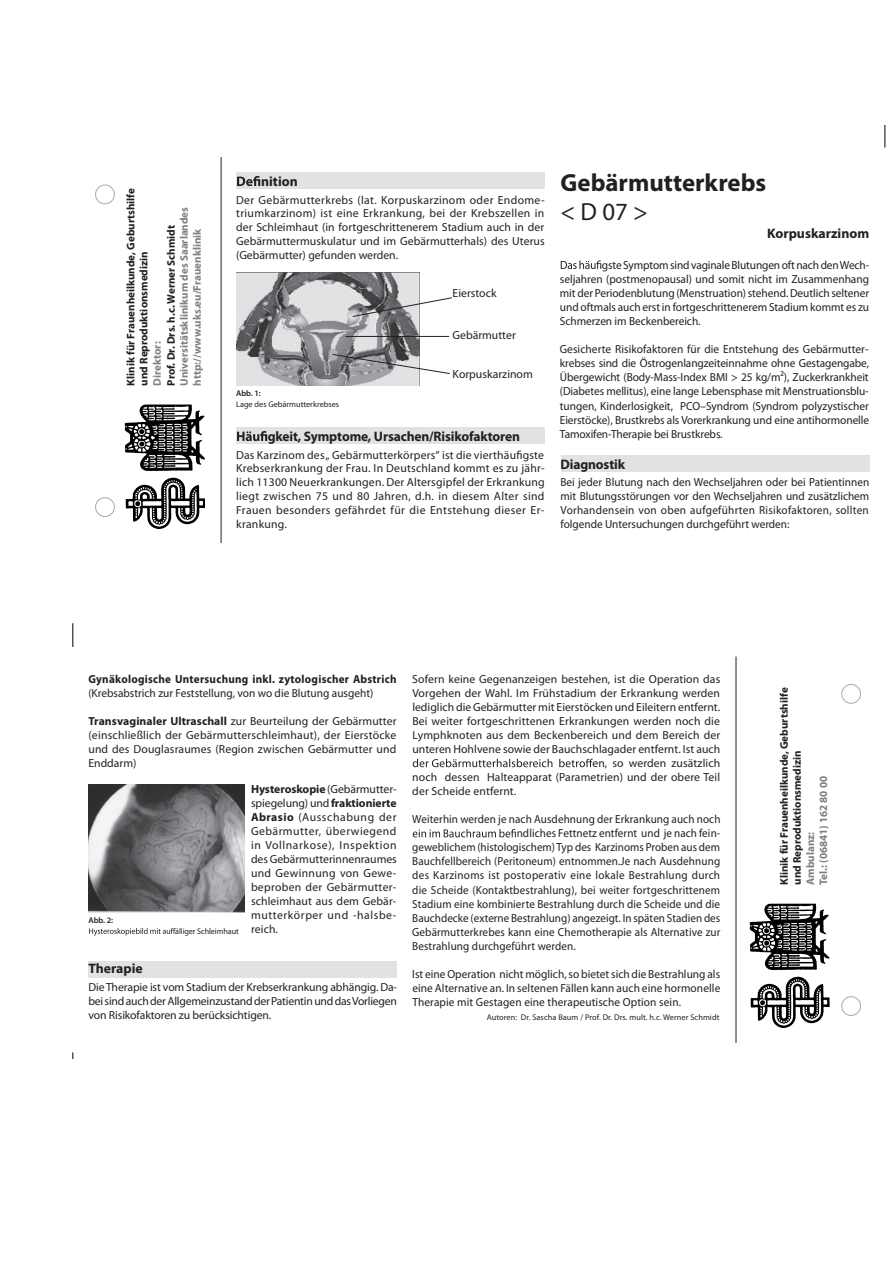
<style>
.page{position:relative;width:893px;height:1263px;background:#fff}
.page>*{position:absolute;margin:0;border:0;box-sizing:border-box;transform-origin:0 0}
.t1{font:24.75px "Myriad Pro Bold+YQFQBU";color:#231f20}
.t2{font:24.75px "Myriad Pro Regular+KNWRVM";color:#231f20}
.t3{font:13.8px "Myriad Pro Bold+YQFQBU";letter-spacing:-.01em;color:#231f20}
.t4{font:13.8px "Myriad Pro Bold+GUTNKW";color:#231f20}
.t5{font:11.7px/14.1px "Myriad Pro Regular+KNWRVM";color:#231f20;text-align:justify}
.t6{font:11.7px/14.1px "Myriad Pro Regular+KWWUQH";letter-spacing:.01em;color:#231f20;text-align:justify}
.t7{font:11.7px "Myriad Pro Regular+KWWUQH";letter-spacing:.01em;color:#231f20;scale:.95 1}
.t8{font:11.7px/13.8px "Myriad Pro Regular+KNWRVM";color:#231f20;text-align:justify;scale:.96 1}
.t9{font:11.7px "Myriad Pro Bold+GUTNKW";letter-spacing:.025em;color:#231f20;scale:.95 1}
.t10{font:11.7px "Myriad Pro Bold+GUTNKW";letter-spacing:-.005em;color:#231f20}
.t11{font:11.1px/13px "Myriad Pro Bold+YQFQBU";color:#231f20}
.t12{font:11.1px/13px "Myriad Pro Bold+YQFQBU";color:#808080}
.t13{font:10.95px/13px "Myriad Pro Bold+GUTNKW";color:#231f20}
.t14{font:10.95px/13px "Myriad Pro Bold+GUTNKW";color:#808080}
.t15{font:8.25px "Myriad Pro Regular+KWWUQH";letter-spacing:.01em;color:#231f20}
.t16{font:8.25px "Myriad Pro Regular+KNWRVM";color:#231f20}
.t17{font:8.25px "Myriad Pro Regular+KWWUQH";letter-spacing:-.01em;color:#231f20}
.t18{font:8.25px "Myriad Pro Semibold+CKJVWD";color:#231f20}
.t19{font:8.25px "Myriad Pro Semibold+JBWGUU";color:#231f20}
.s1{font-family:"Myriad Pro Bold+GUTNKW"}
.s2{font-family:"Myriad Pro Regular+KWWUQH"}
</style>
<div class="page">
<hr style="left:221px;top:157px;width:1px;height:385px;background:#231f20">
<div style="left:237px;top:173px;width:308px;height:16px;background:#e1e2e4"></div>
<div style="left:237px;top:428px;width:308px;height:16px;background:#e1e2e4"></div>
<div style="left:561px;top:455px;width:308px;height:17px;background:#e1e2e4"></div>
<svg style="left:237px;top:176px;width:23px;height:10px"></svg>
<svg style="left:237px;top:431px;width:30px;height:10px"></svg>
<svg style="left:561px;top:260px;width:40px;height:9px"></svg>
<img style="left:236px;top:273px;width:183px;height:112px">
<svg style="left:352px;top:297px;width:100px;height:20px"></svg>
<hr style="left:346px;top:336px;width:103px;height:1px;background:#231f20">
<svg style="left:332px;top:354px;width:118px;height:20px"></svg>
<img style="left:124px;top:404px;width:81px;height:124px">
<div style="left:95px;top:185px;width:20px;height:19px;border:1px solid #a8a9ad;border-radius:50%"></div>
<div style="left:95px;top:497px;width:20px;height:20px;border:1px solid #a8a9ad;border-radius:50%"></div>
<svg style="left:884px;top:125px;width:2px;height:22px"></svg>
<hr style="left:736px;top:656px;width:1px;height:387px;background:#231f20">
<div style="left:88px;top:961px;width:309px;height:16px;background:#e1e2e4"></div>
<svg style="left:413px;top:759px;width:180px;height:8px"></svg>
<svg style="left:413px;top:829px;width:103px;height:8px"></svg>
<svg style="left:89px;top:928px;width:87px;height:8px"></svg>
<img style="left:88px;top:784px;width:157px;height:128px">
<div style="left:841px;top:684px;width:20px;height:19px;border:1px solid #a8a9ad;border-radius:50%"></div>
<div style="left:841px;top:996px;width:20px;height:20px;border:1px solid #a8a9ad;border-radius:50%"></div>
<img style="left:749px;top:903px;width:80px;height:125px">
<svg style="left:73px;top:623px;width:1px;height:24px"></svg>
<p class="t11" style="left:125px;top:386px;width:199px;rotate:-90deg">Klinik für Frauenheilkunde, Geburtshilfe und Reproduktionsmedizin</p>
<p class="t12" style="left:178px;top:386px;width:180px;rotate:-90deg">Universitätsklinikum des Saarlandes http://www.uks.eu/Frauenklinik</p>
<p class="t11" style="left:165px;top:386px;width:162px;rotate:-90deg">Prof. Dr. Drs. h.c. Werner Schmidt</p>
<p class="t12" style="left:151px;top:386px;width:46px;rotate:-90deg">Direktor:</p>
<h1 class="t1" style="left:560px;top:174px;width:207px">Gebärmutterkrebs</h1>
<h1 class="t2" style="left:560px;top:203px;width:89px">&lt; D 07 &gt;</h1>
<p class="t3" style="left:261px;top:176px;width:38px">nition</p>
<p class="t5" style="left:236px;top:194px;width:310px">Der Gebärmutterkrebs (lat. Korpuskarzinom oder Endome&shy;triumkarzinom) ist eine Erkrankung, bei der Krebszellen in der Schleimhaut (in fortgeschrittenerem Stadium auch in der Gebärmuttermuskulatur und im Gebärmutterhals) des Uterus (Gebärmutter) gefunden werden.</p>
<p class="t3" style="left:767px;top:228px;width:103px">Korpuskarzinom</p>
<p class="t5" style="left:560px;top:259px;width:311px;text-indent:42px">gste Symptom sind vaginale Blutungen oft nach den Wech&shy;seljahren (postmenopausal) und somit nicht im Zusammenhang mit der Periodenblutung (Menstruation) stehend. Deutlich seltener und oftmals auch erst in fortgeschrittenerem Stadium kommt es zu Schmerzen im Beckenbereich.</p>
<p class="t5" style="left:560px;top:343px;width:311px">Gesicherte Risikofaktoren für die Entstehung des Gebärmutter&shy;krebses sind die Östrogenlangzeiteinnahme ohne Gestagengabe, Übergewicht (Body-Mass-Index BMI &gt; 25 kg/m²), Zuckerkrankheit (Diabetes mellitus), eine lange Lebensphase mit Menstruationsblu&shy;tungen, Kinderlosigkeit, PCO–Syndrom (Syndrom polyzystischer Eierstöcke), Brustkrebs als Vorerkrankung und eine antihormonelle Tamoxifen-Therapie bei Brustkrebs.</p>
<p class="t5" style="left:453px;top:287px;width:45px">Eierstock</p>
<p class="t5" style="left:453px;top:329px;width:65px">Gebärmutter</p>
<p class="t5" style="left:453px;top:368px;width:82px">Korpuskarzinom</p>
<p class="t18" style="left:236px;top:388px;width:26px">Abb. 1:</p>
<p class="t16" style="left:236px;top:401px;width:105px">Lage des Gebärmutterkrebses</p>
<p class="t3" style="left:268px;top:431px;width:254px">gkeit, Symptome, Ursachen/Risikofaktoren</p>
<p class="t5" style="left:236px;top:449px;width:310px">Das Karzinom des „ Gebärmutterkörpers“ ist die vierthäufigste Krebserkrankung der Frau. In Deutschland kommt es zu jähr&shy;lich 11300 Neuerkrankungen. Der Altersgipfel der Erkrankung liegt zwischen 75 und 80 Jahren, d.h. in diesem Alter sind Frauen besonders gefährdet für die Entstehung dieser Er&shy;krankung.</p>
<p class="t3" style="left:560px;top:459px;width:66px">Diagnostik</p>
<p class="t8" style="left:560px;top:476px;width:323px">Bei jeder Blutung nach den Wechseljahren oder bei Patientinnen mit Blutungsstörungen vor den Wechseljahren und zusätzlichem Vorhandensein von oben aufgeführten Risikofaktoren, sollten folgende Untersuchungen durchgeführt werden:</p>
<p class="t9" style="left:88px;top:675px;width:326px">Gynäkologische Untersuchung inkl. zytologischer Abstrich</p>
<p class="t7" style="left:88px;top:689px;width:301px">(Krebsabstrich zur Feststellung, von wo die Blutung ausgeht)</p>
<p class="t6" style="left:88px;top:715px;width:310px"><span class="s1">Transvaginaler Ultraschall</span> zur Beurteilung der Gebärmutter (einschließlich der Gebärmutterschleimhaut), der Eierstöcke und des Douglasraumes (Region zwischen Gebärmutter und Enddarm)</p>
<p class="t10" style="left:251px;top:785px;width:147px">Hysteroskopie <span class="s2">(Gebärmutter-</span></p>
<p class="t6" style="left:251px;top:797px;width:147px">spiegelung) und <span class="s1">fraktionierte Abrasio</span> (Ausschabung der Gebärmutter, überwiegend in Vollnarkose), Inspektion des Gebärmutterinnenraumes und Gewinnung von Gewe&shy;beproben der Gebärmutter&shy;schleimhaut aus dem Gebär&shy;mutterkörper und -halsbe&shy;reich.</p>
<p class="t19" style="left:88px;top:915px;width:26px">Abb. 2:</p>
<p class="t17" style="left:175px;top:928px;width:65px">älliger Schleimhaut</p>
<p class="t4" style="left:88px;top:963px;width:56px">Therapie</p>
<p class="t6" style="left:88px;top:981px;width:310px">Die Therapie ist vom Stadium der Krebserkrankung abhängig. Da&shy;bei sind auch der Allgemeinzustand der Patientin und das Vorliegen von Risikofaktoren zu berücksichtigen.</p>
<p class="t6" style="left:412px;top:673px;width:309px">Sofern keine Gegenanzeigen bestehen, ist die Operation das</p>
<p class="t6" style="left:412px;top:687px;width:309px">Vorgehen der Wahl. Im Frühstadium der Erkrankung werden</p>
<p class="t6" style="left:412px;top:701px;width:309px">lediglich die Gebärmutter mit Eierstöcken und Eileitern entfernt.</p>
<p class="t6" style="left:412px;top:715px;width:309px">Bei weiter fortgeschrittenen Erkrankungen werden noch die</p>
<p class="t6" style="left:412px;top:729px;width:310px">Lymphknoten aus dem Beckenbereich und dem Bereich der</p>
<p class="t6" style="left:412px;top:743px;width:310px">unteren Hohlvene sowie der Bauchschlagader entfernt. Ist auch</p>
<p class="t6" style="left:592px;top:757px;width:129px">en, so werden zusätzlich</p>
<p class="t6" style="left:412px;top:771px;width:309px">noch dessen Halteapparat (Parametrien) und der obere Teil</p>
<p class="t6" style="left:412px;top:785px;width:106px">der Scheide entfernt.</p>
<p class="t7" style="left:412px;top:815px;width:326px">Weiterhin werden je nach Ausdehnung der Erkrankung auch noch</p>
<p class="t7" style="left:517px;top:829px;width:216px">ndliches Fettnetz entfernt und je nach fein-</p>
<p class="t7" style="left:412px;top:843px;width:325px">geweblichem (histologischem) Typ des Karzinoms Proben aus dem</p>
<p class="t7" style="left:412px;top:857px;width:326px">Bauchfellbereich (Peritoneum) entnommen.Je nach Ausdehnung</p>
<p class="t7" style="left:412px;top:871px;width:325px">des Karzinoms ist postoperativ eine lokale Bestrahlung durch</p>
<p class="t7" style="left:412px;top:885px;width:325px">die Scheide (Kontaktbestrahlung), bei weiter fortgeschrittenem</p>
<p class="t7" style="left:412px;top:899px;width:325px">Stadium eine kombinierte Bestrahlung durch die Scheide und die</p>
<p class="t7" style="left:412px;top:913px;width:326px">Bauchdecke (externe Bestrahlung) angezeigt. In späten Stadien des</p>
<p class="t7" style="left:412px;top:927px;width:326px">Gebärmutterkrebes kann eine Chemotherapie als Alternative zur</p>
<p class="t7" style="left:412px;top:941px;width:174px">Bestrahlung durchgeführt werden.</p>
<p class="t6" style="left:412px;top:968px;width:310px">Ist eine Operation nicht möglich, so bietet sich die Bestrahlung als eine Alternative an. In seltenen Fällen kann auch eine hormonelle Therapie mit Gestagen eine therapeutische Option sein.</p>
<p class="t15" style="left:487px;top:1014px;width:234px">Autoren: Dr. Sascha Baum / Prof. Dr. Drs. mult. h.c. Werner Schmidt</p>
<p class="t13" style="left:778px;top:885px;width:199px;rotate:-90deg">Klinik für Frauenheilkunde, Geburtshilfe und Reproduktionsmedizin</p>
<p class="t14" style="left:805px;top:885px;width:110px;rotate:-90deg">Ambulanz:<br>Tel.: (06841) 162 80 00</p>
</div>
